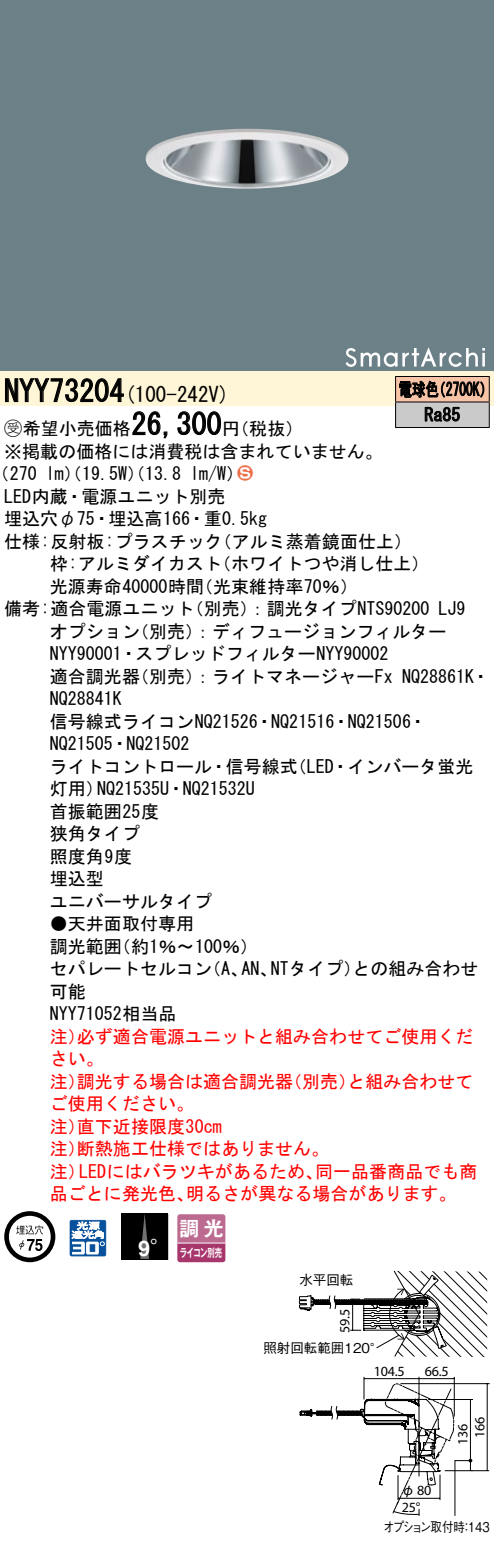
<style>
.page{position:relative;width:494px;height:1543px;background:#fff}
.page>*{position:absolute;margin:0;border:0;box-sizing:border-box;transform-origin:0 0}
.t1{font:30px "MS Gothic";color:#000}
.t2{font:700 21.6px "Helvetica LT Std";color:#fff}
.t3{font:21px "MS Gothic";color:#000}
.t4{font:19.8px "Gothic MB101 Pro De Bold 90 pv RKSJ H";color:#fff}
.t5{font:18px/22.5px "MS Gothic";color:#000}
.t6{font:18px/22.5px "MS Gothic";color:#f00}
.t7{font:18px/25.5px "MS Gothic";color:#000;scale:.75 1}
.t8{font:18px "Ford Classification 1";color:#ed6d48}
.t9{font:14.1px "ITC Avant Garde Std";letter-spacing:-.02em;color:#000}
.t10{font:13.5px "Gothic BBB Pro Medium 90 pv RKSJ H";color:#000}
.t11{font:13.5px "Gothic BBB Pro Medium 90 pv RKSJ H";letter-spacing:-.14em;color:#000;scale:.85 1}
.t12{font:13.5px "Gothic BBB Pro Medium 90 pv RKSJ H";color:#000;scale:.85 1}
.t13{font:11.4px "Gothic MB101 Pro De Bold 90 pv RKSJ H";letter-spacing:-.05em;color:#fff;scale:.65 1}
.s1{font-family:"Ford Classification 1"}
.s2{color:#fff}
.s3{font-family:"Koz Go Pro Regular 90 pv RKSJ H";font-weight:400}
.s4{font-family:"Gothic BBB Pro Medium 90 pv RKSJ H"}
</style>
<div class="page">
<div style="left:0;top:0;width:493px;height:346px;background:#6c8087"></div>
<img style="left:145px;top:129px;width:203px;height:60px">
<div style="left:0;top:346px;width:493px;height:26px;background:#6c8087"></div>
<svg style="left:345px;top:347px;width:139px;height:20px"></svg>
<div style="left:0;top:372px;width:493px;height:34px;background:#fff5d7"></div>
<svg style="left:5px;top:378px;width:119px;height:25px"></svg>
<svg style="left:132px;top:411px;width:36px;height:28px"></svg>
<svg style="left:177px;top:411px;width:44px;height:24px"></svg>
<svg style="left:4px;top:1211px;width:51px;height:51px"></svg>
<svg style="left:70px;top:1220px;width:36px;height:36px"></svg>
<div style="left:121px;top:1213px;width:47px;height:46px;background:#000"></div>
<svg style="left:140px;top:1216px;width:9px;height:41px"></svg>
<svg style="left:177px;top:1214px;width:48px;height:48px;background:#b55984"></svg>
<hr style="left:177px;top:1242px;width:48px;height:1px;background:#fff">
<hr style="left:395px;top:376px;width:94px;height:1px;background:#000">
<hr style="left:395px;top:427px;width:94px;height:1px;background:#000">
<svg style="left:395px;top:377px;width:94px;height:50px;background:#a8978d"></svg>
<hr style="left:400px;top:1383px;width:89px;height:1px;background:#000">
<svg style="left:299px;top:1377px;width:189px;height:139px"></svg>
<svg style="left:298px;top:1270px;width:188px;height:87px"></svg>
<h1 class="t1" style="left:4px;top:376px;width:122px">NYY73204</h1>
<p class="t7" style="left:424px;top:376px;width:49px;text-indent:-26px">電球色<br>Ra85</p>
<p class="t7" style="left:432px;top:376px;width:82px">（2700 (K</p>
<p class="t3" style="left:124px;top:384px;width:106px">(100-242 (V</p>
<h1 class="t1" style="left:131px;top:409px;width:91px">26,300</h1>
<p class="t5" style="left:4px;top:417px;width:379px"><span class="s1">B</span>希望小売価格<br>※掲載の価格には消費税は含まれていません。</p>
<p class="t8" style="left:237px;top:464px;width:17px">2<span class="s2">3</span></p>
<p class="t5" style="left:222px;top:417px;width:82px">（円税抜(</p>
<p class="t5" style="left:190px;top:462px;width:55px">l m (W/</p>
<p class="t5" style="left:-8px;top:462px;width:47px">（270</p>
<p class="t5" style="left:4px;top:485px;width:223px">LED内蔵・電源ユニット別売</p>
<p class="t5" style="left:4px;top:507px;width:264px">埋込穴φ75・埋込高166・重0.5kg</p>
<p class="t5" style="left:213px;top:530px;width:200px">（アルミ蒸着鏡面仕上(</p>
<p class="t5" style="left:46px;top:462px;width:137px">lm）（19.5 ）（W 13.8</p>
<p class="t5" style="left:213px;top:530px;width:217px;text-indent:-209px">仕様:反射板:プラスチック<br>（ホワイトつや消し仕上(</p>
<p class="t5" style="left:195px;top:552px;width:164px;text-indent:-145px">枠:アルミダイカスト<br>（光束維持率70％(</p>
<p class="t5" style="left:50px;top:575px;width:156px">光源寿命40000時間</p>
<p class="t5" style="left:185px;top:597px;width:245px">（別売：）調光タイプNTS90200</p>
<p class="t5" style="left:131px;top:597px;width:316px;text-indent:-127px">備考:適合電源ユニット<br>（別売：）ディフュージョンフィルター</p>
<p class="t5" style="left:438px;top:597px;width:28px">LJ9</p>
<p class="t5" style="left:50px;top:620px;width:340px">オプション<br>NYY90001・スプレッドフィルターNYY90002</p>
<p class="t5" style="left:131px;top:665px;width:263px">（別売：）ライトマネージャーFx</p>
<p class="t5" style="left:50px;top:665px;width:91px">適合調光器</p>
<p class="t5" style="left:50px;top:687px;width:73px">NQ28841K</p>
<p class="t5" style="left:50px;top:710px;width:378px">信号線式ライコンNQ21526・NQ21516・NQ21506・</p>
<p class="t5" style="left:50px;top:732px;width:141px">NQ21505・NQ21502</p>
<p class="t5" style="left:288px;top:755px;width:186px">（LED・インバータ蛍光</p>
<p class="t5" style="left:401px;top:665px;width:89px">NQ28861 ・K</p>
<p class="t5" style="left:50px;top:755px;width:249px;text-align:center">ライトコントロール・信号線式<br>NQ21535 ・U NQ21532U</p>
<p class="t5" style="left:50px;top:777px;width:163px">灯用）<br>首振範囲25度<br>狭角タイプ<br>照度角度9<br>埋込型<br>ユニバーサルタイプ</p>
<p class="t5" style="left:113px;top:912px;width:147px;text-indent:-63px">●天井面取付専用<br>（約1％〜100％(</p>
<p class="t5" style="left:50px;top:935px;width:73px">調光範囲</p>
<p class="t5" style="left:270px;top:957px;width:92px">NTタイプ）</p>
<p class="t5" style="left:352px;top:957px;width:127px">との組み合わせ</p>
<p class="t5" style="left:50px;top:957px;width:163px">セパレートセルコン可能<br>NYY71052相当品</p>
<p class="t6" style="left:77px;top:1025px;width:397px">必ず適合電源ユニットと組み合わせてご使用くだ</p>
<p class="t5" style="left:203px;top:957px;width:46px">（、A</p>
<p class="t5" style="left:241px;top:957px;width:37px">AN、</p>
<p class="t6" style="left:50px;top:1025px;width:55px">注）さい。</p>
<p class="t6" style="left:77px;top:1070px;width:217px">調光する場合は適合調光器</p>
<p class="t6" style="left:284px;top:1070px;width:73px">（別売）</p>
<p class="t6" style="left:347px;top:1070px;width:127px">と組み合わせて</p>
<p class="t6" style="left:50px;top:1070px;width:37px">注）</p>
<p class="t6" style="left:50px;top:1092px;width:145px">ご使用ください。</p>
<p class="t6" style="left:77px;top:1115px;width:146px">直下近接限度30cm</p>
<p class="t6" style="left:77px;top:1115px;width:253px;text-indent:-27px">注）<br>断熱施工仕様ではありません。</p>
<p class="t6" style="left:50px;top:1137px;width:37px">注）</p>
<p class="t6" style="left:79px;top:1160px;width:245px">LEDにはバラツキがあるため、</p>
<p class="t6" style="left:315px;top:1160px;width:163px">同一品番商品でも商</p>
<p class="t6" style="left:50px;top:1160px;width:37px">注）</p>
<p class="t6" style="left:50px;top:1182px;width:145px">品ごとに発光色、</p>
<p class="t6" style="left:186px;top:1182px;width:272px">明るさが異なる場合があります。</p>
<p class="t2" style="left:138px;top:1235px;width:34px">9<span class="s3">°</span></p>
<p class="t4" style="left:179px;top:1212px;width:46px">調光</p>
<p class="t13" style="left:180px;top:1243px;width:66px">ライコン別売</p>
<p class="t10" style="left:299px;top:1269px;width:55px">水平回転</p>
<p class="t9" style="left:335px;top:1333px;width:25px;rotate:-90deg">59.5</p>
<p class="t10" style="left:263px;top:1337px;width:122px">照射回転範囲120°</p>
<p class="t9" style="left:373px;top:1363px;width:32px">104.5</p>
<p class="t9" style="left:424px;top:1363px;width:25px">66.5</p>
<p class="t9" style="left:470px;top:1438px;width:23px;rotate:-90deg">166</p>
<p class="t9" style="left:453px;top:1444px;width:23px;rotate:-90deg">136</p>
<p class="t9" style="left:400px;top:1482px;width:32px"><span class="s4">φ</span>80</p>
<p class="t9" style="left:401px;top:1498px;width:20px">25°</p>
<p class="t11" style="left:383px;top:1516px;width:98px">オプション取付時</p>
<p class="t12" style="left:460px;top:1516px;width:36px">：143</p>
</div>
